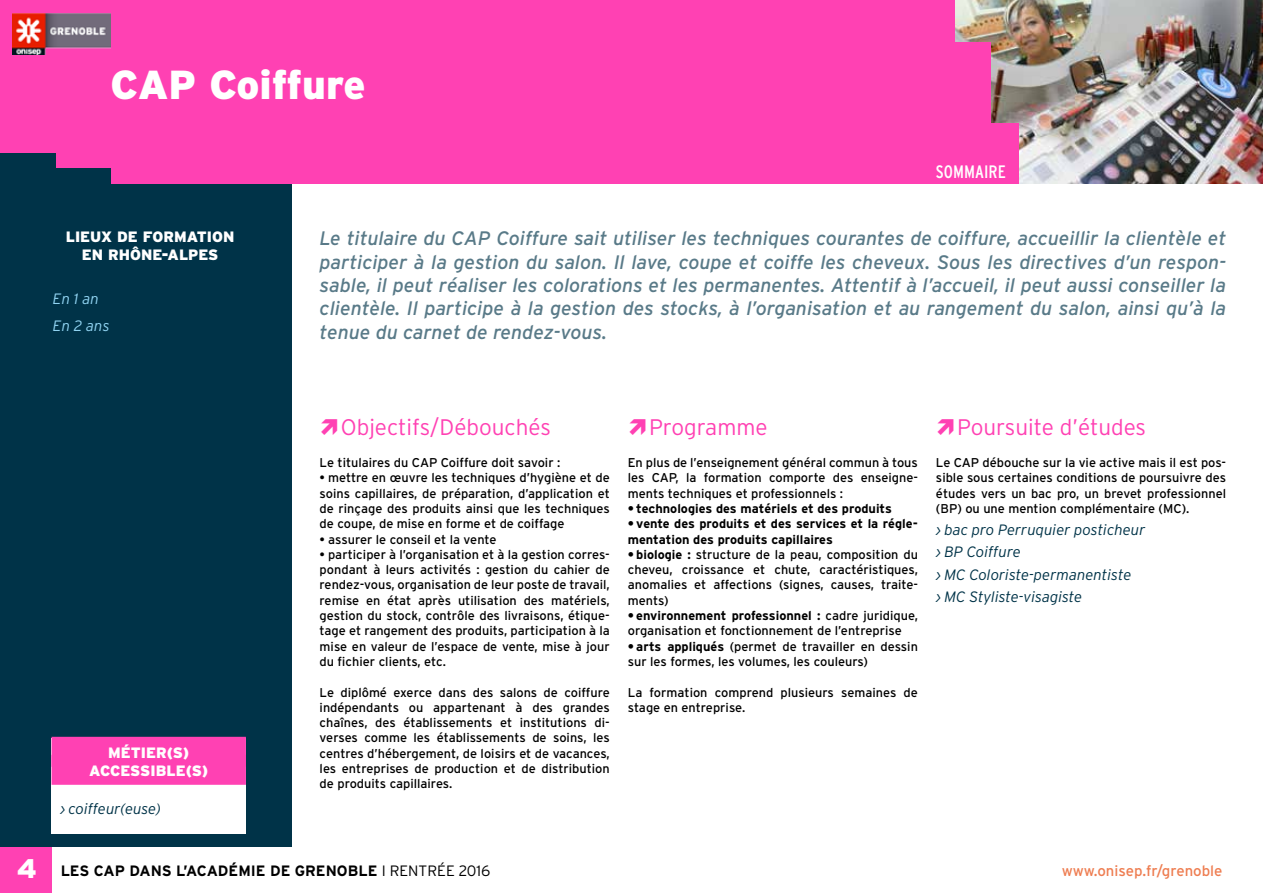
<style>
.page{position:relative;width:1263px;height:893px;background:#fff}
.page>*{position:absolute;margin:0;border:0;box-sizing:border-box;transform-origin:0 0}
.t1{font:900 40.5px "Interstate";color:#fff}
.t2{font:900 27px "Interstate";color:#fff}
.t3{font:300 22.5px "Interstate";color:#ff41b3}
.t4{font:italic 19.5px/23.4px "Interstate";color:#597a88;text-align:justify}
.t5{font:condensed 18px "Interstate";color:#fff}
.t6{font:italic 300 15px/22.2px "Interstate";color:#003348}
.t7{font:900 15px/18px "Interstate";color:#fff;text-align:center}
.t8{font:700 15px "Interstate";color:#000}
.t9{font:15px "Interstate";color:#ee7d51}
.t10{font:italic 300 15px/26.5px "Interstate";color:#91d4f2}
.t11{font:12.75px/15.3px "Interstate";color:#000;text-align:justify}
.t12{font:700 12.75px/15.3px "Interstate";color:#000}
.s1{font-weight:700}
.s2{font-weight:300}
</style>
<div class="page">
<div style="left:0;top:0;width:1263px;height:184px;background:#ff41b3"></div>
<img style="left:956px;top:0;width:307px;height:184px">
<div style="left:0;top:184px;width:292px;height:693px;background:#003348"></div>
<div style="left:55px;top:168px;width:55px;height:52px;background:#003348"></div>
<div style="left:0;top:153px;width:55px;height:52px;background:#003348"></div>
<div style="left:936px;top:42px;width:55px;height:142px;background:#ff41b3"></div>
<div style="left:963px;top:123px;width:55px;height:61px;background:#ff41b3"></div>
<div style="left:52px;top:738px;width:194px;height:95px;background:#fff"></div>
<div style="left:52px;top:737px;width:194px;height:30px;background:#ff41b3"></div>
<div style="left:52px;top:755px;width:194px;height:30px;background:#ff41b3"></div>
<div style="left:0;top:847px;width:53px;height:46px;background:#ff41b3"></div>
<img style="left:12px;top:14px;width:98px;height:40px">
<div style="left:52px;top:847px;width:509px;height:46px;background:#fff"></div>
<h1 class="t1" style="left:110px;top:60px;width:257px">CAP Coiffure</h1>
<h3 class="t5" style="left:936px;top:161px;width:71px">SOMMAIRE</h3>
<p class="t7" style="left:66px;top:227px;width:170px">LIEUX DE FORMATION<br>EN RHÔNE-ALPES</p>
<p class="t10" style="left:53px;top:285px;width:58px">En 1 an<br>En 2 ans</p>
<p class="t7" style="left:89px;top:744px;width:120px">MÉTIER(S)<br>ACCESSIBLE(S)</p>
<p class="t6" style="left:60px;top:797px;width:102px">› coiffeur(euse)</p>
<p class="t4" style="left:320px;top:226px;width:908px">Le titulaire du CAP Coiffure sait utiliser les techniques courantes de coiffure, accueillir la clientèle et participer à la gestion du salon. Il lave, coupe et coiffe les cheveux. Sous les directives d’un respon&shy;sable, il peut réaliser les colorations et les permanentes. Attentif à l’accueil, il peut aussi conseiller la clientèle. Il participe à la gestion des stocks, à l’organisation et au rangement du salon, ainsi qu’à la tenue du carnet de rendez-vous.</p>
<h3 class="t3" style="left:341px;top:413px;width:212px">Objectifs/Débouchés</h3>
<p class="t11" style="left:320px;top:455px;width:242px">Le titulaires du CAP Coiffure doit savoir :</p>
<p class="t11" style="left:320px;top:470px;width:292px">• mettre en œuvre les techniques d’hygiène et de soins capillaires, de préparation, d’application et de rinçage des produits ainsi que les techniques de coupe, de mise en forme et de coiffage</p>
<p class="t11" style="left:320px;top:531px;width:178px">• assurer le conseil et la vente</p>
<p class="t11" style="left:320px;top:547px;width:292px">• participer à l’organisation et à la gestion corres&shy;pondant à leurs activités : gestion du cahier de rendez-vous, organisation de leur poste de travail, remise en état après utilisation des matériels, gestion du stock, contrôle des livraisons, étique&shy;tage et rangement des produits, participation à la mise en valeur de l’espace de vente, mise à jour du fichier clients, etc.</p>
<p class="t11" style="left:320px;top:684px;width:292px">Le diplômé exerce dans des salons de coiffure indépendants ou appartenant à des grandes chaînes, des établissements et institutions di&shy;verses comme les établissements de soins, les centres d’hébergement, de loisirs et de vacances, les entreprises de production et de distribution de produits capillaires.</p>
<h3 class="t3" style="left:649px;top:413px;width:120px">Programme</h3>
<p class="t11" style="left:628px;top:455px;width:292px">En plus de l’enseignement général commun à tous les CAP, la formation comporte des enseigne&shy;ments techniques et professionnels :</p>
<p class="t12" style="left:628px;top:501px;width:266px">• technologies des matériels et des produits</p>
<p class="t12" style="left:628px;top:516px;width:292px">• vente des produits et des services et la régle&shy;mentation des produits capillaires</p>
<p class="t11" style="left:628px;top:547px;width:292px"><span class="s1">• biologie :</span> structure de la peau, composition du cheveu, croissance et chute, caractéristiques, anomalies et affections (signes, causes, traite&shy;ments)</p>
<p class="t11" style="left:628px;top:608px;width:292px"><span class="s1">• environnement professionnel :</span> cadre juridique, organisation et fonctionnement de l’entreprise</p>
<p class="t11" style="left:628px;top:638px;width:292px"><span class="s1">• arts appliqués</span> (permet de travailler en dessin sur les formes, les volumes, les couleurs)</p>
<p class="t11" style="left:628px;top:684px;width:292px">La formation comprend plusieurs semaines de stage en entreprise.</p>
<h3 class="t3" style="left:957px;top:413px;width:190px">Poursuite d’études</h3>
<p class="t11" style="left:936px;top:455px;width:292px">Le CAP débouche sur la vie active mais il est pos&shy;sible sous certaines conditions de poursuivre des études vers un bac pro, un brevet professionnel (BP) ou une mention complémentaire (MC).</p>
<p class="t6" style="left:936px;top:519px;width:211px">› bac pro Perruquier posticheur › BP Coiffure<br>› MC Coloriste-permanentiste<br>› MC Styliste-visagiste</p>
<h2 class="t2" style="left:17px;top:852px;width:22px">4</h2>
<p class="t9" style="left:1062px;top:862px;width:162px">www.onisep.fr/grenoble</p>
<p class="t8" style="left:61px;top:862px;width:431px">LES CAP DANS L’ACADÉMIE DE GRENOBLE <span class="s2">I RENTRÉE 2016</span></p>
</div>
